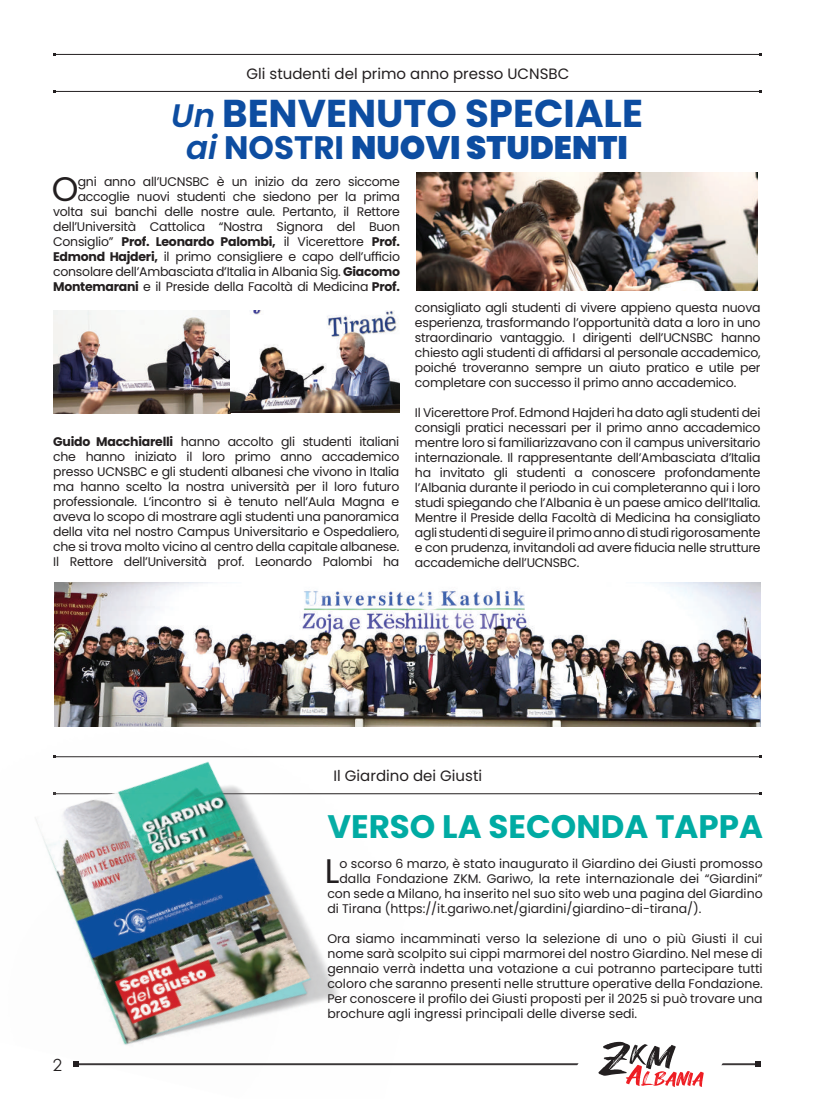
<style>
.page{position:relative;width:815px;height:1099px;background:#fff}
.page>*{position:absolute;margin:0;border:0;box-sizing:border-box;transform-origin:0 0}
.t1{font:700 38.75px "Poppins";color:#0d4da1}
.t2{font:34px "Poppins";color:#231f20}
.t3{font:900 32.5px "Poppins";color:#0d4da1}
.t4{font:700 32.5px "Poppins";color:#00aba3}
.t5{font:16.75px "Century Gothic";color:#231f20}
.t6{font:15px "Poppins";color:#231f20}
.t7{font:12.5px/15px "Poppins";letter-spacing:-.02em;color:#231f20;text-align:justify}
.t8{font:12.5px "Poppins";color:#231f20}
.s1{font-weight:600;font-style:italic;font-size:32.5px}
.s2{font-weight:600;font-style:italic}
.s3{font-weight:700}
</style>
<div class="page">
<hr style="left:55px;top:54px;width:706px;height:1px;background:#231f20">
<hr style="left:55px;top:91px;width:706px;height:1px;background:#231f20">
<hr style="left:55px;top:756px;width:706px;height:1px;background:#231f20">
<hr style="left:55px;top:793px;width:706px;height:1px;background:#231f20">
<img style="left:53px;top:310px;width:346px;height:103px">
<img style="left:416px;top:172px;width:342px;height:119px">
<img style="left:55px;top:582px;width:706px;height:144px">
<img style="left:35px;top:674px;width:424px;height:393px">
<hr style="left:76px;top:1064px;width:682px;height:1px;background:#231f20">
<hr style="left:76px;top:1063px;width:682px;height:1px;background:#231f20">
<svg style="left:756px;top:1061px;width:5px;height:5px"></svg>
<svg style="left:73px;top:1061px;width:5px;height:5px"></svg>
<svg style="left:567px;top:1041px;width:165px;height:45px"></svg>
<p class="t6" style="left:246px;top:65px;width:324px">Gli studenti del primo anno presso UCNSBC</p>
<h1 class="t1" style="left:171px;top:91px;width:473px"><span class="s1">Un</span> BENVENUTO SPECIALE</h1>
<h3 class="t3" style="left:186px;top:129px;width:443px"><span class="s2">ai</span> <span class="s3">NOSTRI</span> NUOVI STUDENTI</h3>
<p class="t7" style="left:53px;top:174px;width:348px;text-align:right">gni anno all’UCNSBC è un inizio da zero siccome accoglie nuovi studenti che siedono per la prima volta sui banchi delle nostre aule. Pertanto, il Rettore dell’Università Cattolica “Nostra Signora del Buon Consiglio” <span class="s3">Prof. Leonardo Palombi,</span> il Vicerettore <span class="s3">Prof.<br>Edmond Hajderi,</span> il primo consigliere e capo dell’ufficio consolare dell’Ambasciata d’Italia in Albania Sig. <span class="s3">Giacomo Montemarani</span> e il Preside della Facoltà di Medicina <span class="s3">Prof.</span></p>
<h2 class="t2" style="left:52px;top:169px;width:28px">O</h2>
<p class="t7" style="left:53px;top:434px;width:348px"><span class="s3">Guido Macchiarelli</span> hanno accolto gli studenti italiani che hanno iniziato il loro primo anno accademico presso UCNSBC e gli studenti albanesi che vivono in Italia ma hanno scelto la nostra università per il loro futuro professionale. L’incontro si è tenuto nell’Aula Magna e aveva lo scopo di mostrare agli studenti una panoramica della vita nel nostro Campus Universitario e Ospedaliero, che si trova molto vicino al centro della capitale albanese.<br>Il Rettore dell’Università prof. Leonardo Palombi ha</p>
<p class="t7" style="left:415px;top:300px;width:347px">consigliato agli studenti di vivere appieno questa nuova esperienza, trasformando l’opportunità data a loro in uno straordinario vantaggio. I dirigenti dell’UCNSBC hanno chiesto agli studenti di affidarsi al personale accademico, poiché troveranno sempre un aiuto pratico e utile per completare con successo il primo anno accademico.</p>
<p class="t7" style="left:415px;top:405px;width:347px">Il Vicerettore Prof. Edmond Hajderi ha dato agli studenti dei consigli pratici necessari per il primo anno accademico mentre loro si familiarizzavano con il campus universitario internazionale. Il rappresentante dell’Ambasciata d’Italia ha invitato gli studenti a conoscere profondamente l’Albania durante il periodo in cui completeranno qui i loro studi spiegando che l’Albania è un paese amico dell’Italia.<br>Mentre il Preside della Facoltà di Medicina ha consigliato agli studenti di seguire il primo anno di studi rigorosamente e con prudenza, invitandoli ad avere fiducia nelle strutture accademiche dell’UCNSBC.</p>
<p class="t6" style="left:334px;top:767px;width:150px">Il Giardino dei Giusti</p>
<h3 class="t4" style="left:327px;top:807px;width:437px">VERSO LA SECONDA TAPPA</h3>
<h3 class="t5" style="left:53px;top:1053px;width:11px">2</h3>
<h2 class="t2" style="left:325px;top:851px;width:16px">L</h2>
<p class="t8" style="left:339px;top:856px;width:425px">o scorso 6 marzo, è stato inaugurato il Giardino dei Giusti promosso</p>
<p class="t8" style="left:339px;top:871px;width:425px">dalla Fondazione ZKM. Gariwo, la rete internazionale dei “Giardini”</p>
<p class="t8" style="left:327px;top:886px;width:437px">con sede a Milano, ha inserito nel suo sito web una pagina del Giardino</p>
<p class="t8" style="left:327px;top:901px;width:376px">di Tirana (https://it.gariwo.net/giardini/giardino-di-tirana/).</p>
<p class="t7" style="left:327px;top:931px;width:437px">Ora siamo incamminati verso la selezione di uno o più Giusti il cui nome sarà scolpito sui cippi marmorei del nostro Giardino. Nel mese di gennaio verrà indetta una votazione a cui potranno partecipare tutti coloro che saranno presenti nelle strutture operative della Fondazione.<br>Per conoscere il profilo dei Giusti proposti per il 2025 si può trovare una brochure agli ingressi principali delle diverse sedi.</p>
</div>
